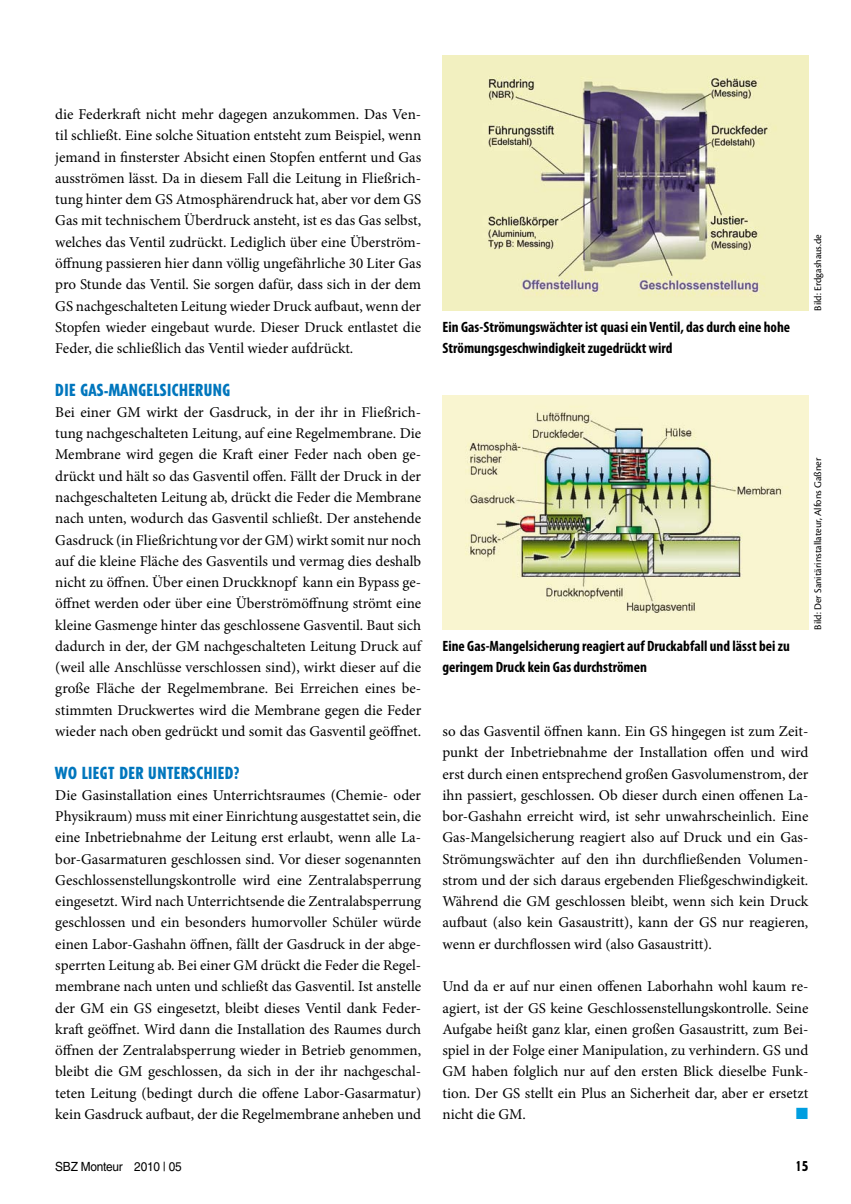
<style>
.page{position:relative;width:851px;height:1204px;background:#fff}
.page>*{position:absolute;margin:0;border:0;box-sizing:border-box;transform-origin:0 0}
.t1{font:800 condensed 16.5px "Tempo Std";letter-spacing:.03em;color:#0076bd}
.t2{font:15px/21.3px "Minion Pro";color:#000;text-align:justify}
.t3{font:700 condensed 15px/21.3px "Myriad Pro";color:#000}
.t4{font:15px "European Pi Std 3";color:#009ee0}
.t5{font:800 condensed 13.5px "Tempo Std";color:#000}
.t6{font:12.6px "Helvetica LT Std";letter-spacing:-.02em;color:#000;scale:.94 1}
.t7{font:10.5px "Cronos Pro";color:#000}
</style>
<div class="page">
<img style="left:442px;top:396px;width:366px;height:233px">
<img style="left:442px;top:55px;width:366px;height:255px">
<p class="t2" style="left:55px;top:104px;width:367px">die Federkraft nicht mehr dagegen anzukommen. Das Ven&shy;til schließt. Eine solche Situation entsteht zum Beispiel, wenn jemand in finsterster Absicht einen Stopfen entfernt und Gas ausströmen lässt. Da in diesem Fall die Leitung in Fließrich&shy;tung hinter dem GS Atmosphärendruck hat, aber vor dem GS Gas mit technischem Überdruck ansteht, ist es das Gas selbst, welches das Ventil zudrückt. Lediglich über eine Überström&shy;öffnung passieren hier dann völlig ungefährliche 30 Liter Gas pro Stunde das Ventil. Sie sorgen dafür, dass sich in der dem GS nachgeschalteten Leitung wieder Druck aufbaut, wenn der Stopfen wieder eingebaut wurde. Dieser Druck entlastet die Feder, die schließlich das Ventil wieder aufdrückt.</p>
<p class="t1" style="left:55px;top:379px;width:175px">DIE GAS-MANGELSICHERUNG</p>
<p class="t2" style="left:55px;top:401px;width:367px">Bei einer GM wirkt der Gasdruck, in der ihr in Fließrich&shy;tung nachgeschalteten Leitung, auf eine Regelmembrane. Die Membrane wird gegen die Kraft einer Feder nach oben ge&shy;drückt und hält so das Gasventil offen. Fällt der Druck in der nachgeschalteten Leitung ab, drückt die Feder die Membrane nach unten, wodurch das Gasventil schließt. Der anstehende Gasdruck (in Fließrichtung vor der GM) wirkt somit nur noch auf die kleine Fläche des Gasventils und vermag dies deshalb nicht zu öffnen. Über einen Druckknopf kann ein Bypass ge&shy;öffnet werden oder über eine Überströmöffnung strömt eine kleine Gasmenge hinter das geschlossene Gasventil. Baut sich dadurch in der, der GM nachgeschalteten Leitung Druck auf (weil alle Anschlüsse verschlossen sind), wirkt dieser auf die große Fläche der Regelmembrane. Bei Erreichen eines be&shy;stimmten Druckwertes wird die Membrane gegen die Feder wieder nach oben gedrückt und somit das Gasventil geöffnet.</p>
<p class="t1" style="left:55px;top:762px;width:185px">WO LIEGT DER UNTERSCHIED?</p>
<p class="t2" style="left:55px;top:784px;width:367px">Die Gasinstallation eines Unterrichtsraumes (Chemie- oder Physikraum) muss mit einer Einrichtung ausgestattet sein, die eine Inbetriebnahme der Leitung erst erlaubt, wenn alle La&shy;bor-Gasarmaturen geschlossen sind. Vor dieser sogenannten Geschlossenstellungskontrolle wird eine Zentralabsperrung eingesetzt. Wird nach Unterrichtsende die Zentralabsperrung geschlossen und ein besonders humorvoller Schüler würde einen Labor-Gashahn öffnen, fällt der Gasdruck in der abge&shy;sperrten Leitung ab. Bei einer GM drückt die Feder die Regel&shy;membrane nach unten und schließt das Gasventil. Ist anstelle der GM ein GS eingesetzt, bleibt dieses Ventil dank Feder&shy;kraft geöffnet. Wird dann die Installation des Raumes durch öffnen der Zentralabsperrung wieder in Betrieb genommen, bleibt die GM geschlossen, da sich in der ihr nachgeschal&shy;teten Leitung (bedingt durch die offene Labor-Gasarmatur) kein Gasdruck aufbaut, der die Regelmembrane anheben und</p>
<p class="t3" style="left:442px;top:316px;width:349px">Ein Gas-Strömungswächter ist quasi ein Ventil, das durch eine hohe<br>Strömungsgeschwindigkeit zugedrückt wird</p>
<p class="t7" style="left:811px;top:310px;width:78px;rotate:-90deg">Bild: Erdgashaus.de</p>
<p class="t3" style="left:442px;top:635px;width:349px">Eine Gas-Mangelsicherung reagiert auf Druckabfall und lässt bei zu geringem Druck kein Gas durchströmen</p>
<p class="t7" style="left:811px;top:629px;width:173px;rotate:-90deg">Bild: Der Sanitärinstallateur, Alfons Gaßner</p>
<p class="t2" style="left:442px;top:720px;width:367px">so das Gasventil öffnen kann. Ein GS hingegen ist zum Zeit&shy;punkt der Inbetriebnahme der Installation offen und wird erst durch einen entsprechend großen Gasvolumenstrom, der ihn passiert, geschlossen. Ob dieser durch einen offenen La&shy;bor-Gashahn erreicht wird, ist sehr unwahrscheinlich. Eine Gas-Mangelsicherung reagiert also auf Druck und ein Gas-Strömungswächter auf den ihn durchfließenden Volumen&shy;strom und der sich daraus ergebenden Fließgeschwindigkeit.<br>Während die GM geschlossen bleibt, wenn sich kein Druck aufbaut (also kein Gasaustritt), kann der GS nur reagieren, wenn er durchflossen wird (also Gasaustritt).</p>
<p class="t2" style="left:442px;top:975px;width:367px">Und da er auf nur einen offenen Laborhahn wohl kaum re&shy;agiert, ist der GS keine Geschlossenstellungskontrolle. Seine Aufgabe heißt ganz klar, einen großen Gasaustritt, zum Bei&shy;spiel in der Folge einer Manipulation, zu verhindern. GS und GM haben folglich nur auf den ersten Blick dieselbe Funk&shy;tion. Der GS stellt ein Plus an Sicherheit dar, aber er ersetzt nicht die GM.</p>
<p class="t4" style="left:795px;top:1103px;width:14px">■</p>
<p class="t6" style="left:55px;top:1158px;width:136px">SBZ Monteur 2010 | 05</p>
<p class="t5" style="left:795px;top:1157px;width:14px">15</p>
</div>
